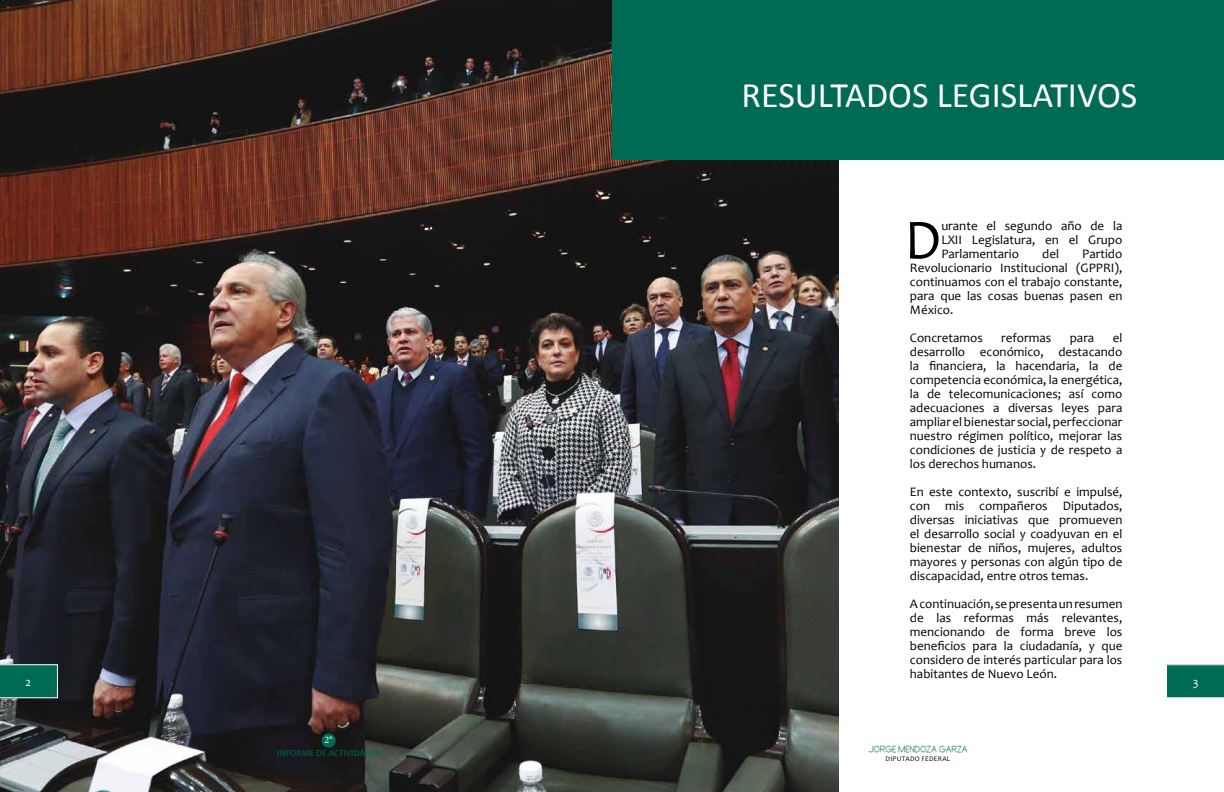
<style>
.page{position:relative;width:1224px;height:792px;background:#fff}
.page>*{position:absolute;margin:0;border:0;box-sizing:border-box;transform-origin:0 0}
.t1{font:57px "Candara";color:#000}
.t2{font:36px "Calibri";color:#fff}
.t3{font:13px/14px "Candara";color:#000;text-align:justify}
.t4{font:12px "Primer Print";color:#006b54}
.t5{font:12px "Candara";color:#fff}
.t6{font:10px "Minion Pro";color:#fff}
.t7{font:9px "Candara";color:#006b54}
.t8{font:7px "Candara";letter-spacing:.04em;color:#000}
</style>
<div class="page">
<img style="left:0;top:0;width:839px;height:792px">
<div style="left:612px;top:0;width:612px;height:160px;background:#006b54"></div>
<div style="left:322px;top:733px;width:14px;height:15px;background:#006b54;border-radius:50%"></div>
<svg style="left:0;top:664px;width:58px;height:34px;background:#11745f"></svg>
<svg style="left:1166px;top:664px;width:58px;height:34px;background:#11745f"></svg>
<h2 class="t2" style="left:742px;top:70px;width:397px">RESULTADOS LEGISLATIVOS</h2>
<h1 class="t1" style="left:905px;top:204px;width:38px">D</h1>
<p class="t3" style="left:941px;top:219px;width:183px">urante el segundo año de la LXII Legislatura, en el Grupo Parlamentario</p>
<p class="t3" style="left:1042px;top:247px;width:18px">del</p>
<p class="t3" style="left:910px;top:247px;width:214px;text-indent:172px">Partido Revolucionario Institucional (GPPRI), continuamos con el trabajo constante, para que las cosas buenas pasen en México.</p>
<p class="t3" style="left:910px;top:331px;width:75px">Concretamos</p>
<p class="t3" style="left:1001px;top:331px;width:52px">reformas</p>
<p class="t3" style="left:1070px;top:331px;width:26px">para</p>
<p class="t3" style="left:910px;top:331px;width:214px;text-indent:203px">el desarrollo económico, destacando la financiera, la hacendaria, la de competencia económica, la energética, la de telecomunicaciones; así como adecuaciones a diversas leyes para ampliar el bienestar social, perfeccionar nuestro régimen político, mejorar las condiciones de justicia y de respeto a los derechos humanos.</p>
<p class="t3" style="left:910px;top:485px;width:214px">En este contexto, suscribí e impulsé, con mis compañeros Diputados, diversas iniciativas que promueven el desarrollo social y coadyuvan en el bienestar de niños, mujeres, adultos mayores y personas con algún tipo de discapacidad, entre otros temas.</p>
<p class="t3" style="left:910px;top:597px;width:214px">A continuación, se presenta un resumen de las reformas más relevantes, mencionando de forma breve los beneficios para la ciudadanía, y que considero de interés particular para los habitantes de Nuevo León.</p>
<p class="t5" style="left:25px;top:674px;width:7px">2</p>
<p class="t5" style="left:1193px;top:674px;width:7px">3</p>
<p class="t6" style="left:324px;top:733px;width:10px">2°</p>
<p class="t7" style="left:277px;top:748px;width:104px">INFORME DE ACTIVIDADES</p>
<p class="t4" style="left:868px;top:744px;width:101px">JORGE MENDOZA GARZA</p>
<p class="t8" style="left:886px;top:754px;width:66px">DIPUTADO FEDERAL</p>
</div>
